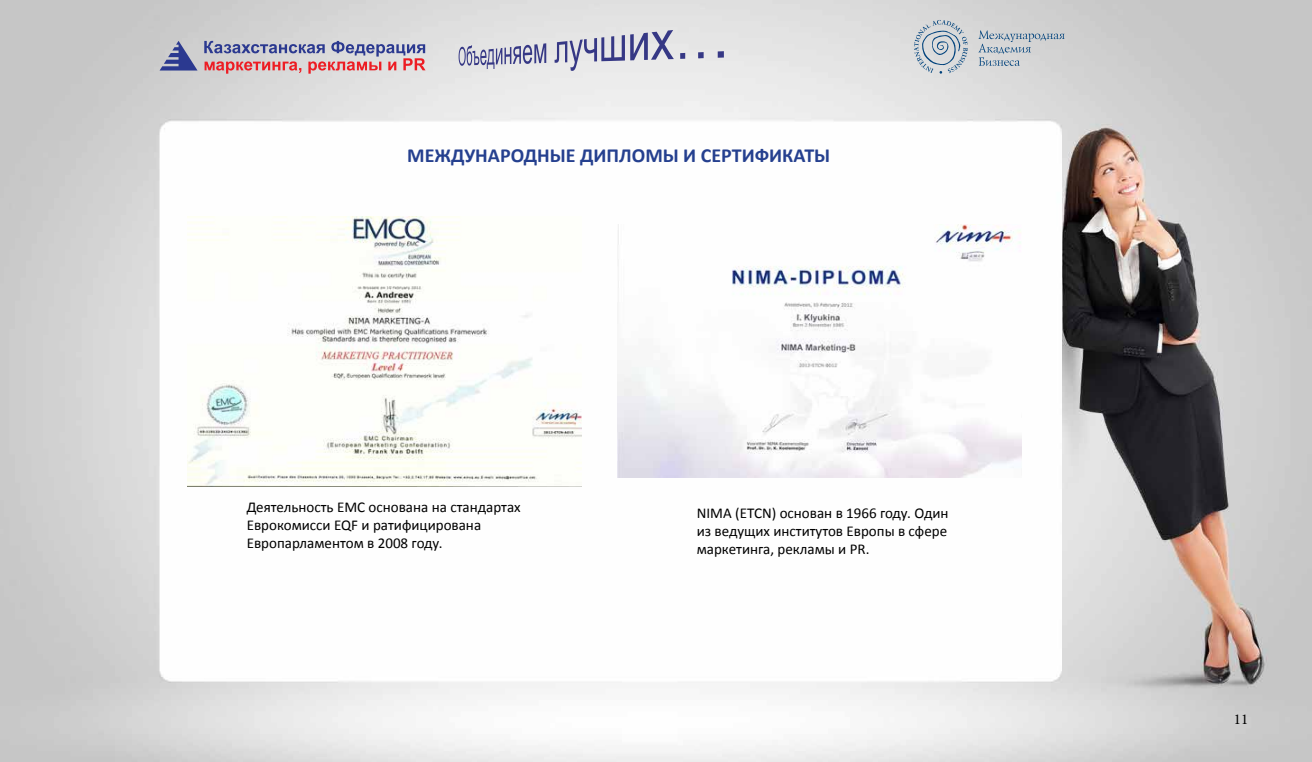
<style>
.page{position:relative;width:1312px;height:762px;background:#fff}
.page>*{position:absolute;margin:0;border:0;box-sizing:border-box;transform-origin:0 0}
.t1{font:700 20px "Calibri";color:#25408f}
.t2{font:15px/18px "Calibri";color:#000}
.t3{font:15px "Minion Pro";color:#000}
</style>
<div class="page">
<img style="left:0;top:0;width:1311px;height:762px">
<img style="left:617px;top:225px;width:404px;height:252px">
<img style="left:188px;top:216px;width:393px;height:270px">
<svg style="left:159px;top:41px;width:38px;height:30px"></svg>
<svg style="left:204px;top:41px;width:221px;height:33px;background:#c1a6b4"></svg>
<svg style="left:458px;top:30px;width:265px;height:41px;background:#c7c7d5"></svg>
<svg style="left:978px;top:30px;width:86px;height:36px;background:#bec5cb"></svg>
<svg style="left:913px;top:20px;width:54px;height:54px;background:#bdc6ce"></svg>
<h1 class="t1" style="left:407px;top:142px;width:424px">МЕЖДУНАРОДНЫЕ ДИПЛОМЫ И СЕРТИФИКАТЫ</h1>
<p class="t2" style="left:247px;top:498px;width:275px">Деятельность ЕМС основана на стандартах<br>Еврокомисси EQF и ратифицирована<br>Европарламентом в 2008 году.</p>
<p class="t2" style="left:696px;top:504px;width:253px;text-align:justify">NIMA (ETCN) основан в 1966 году. Один из ведущих институтов Европы в сфере маркетинга, рекламы и PR.</p>
<p class="t3" style="left:1233px;top:709px;width:16px">11</p>
</div>
